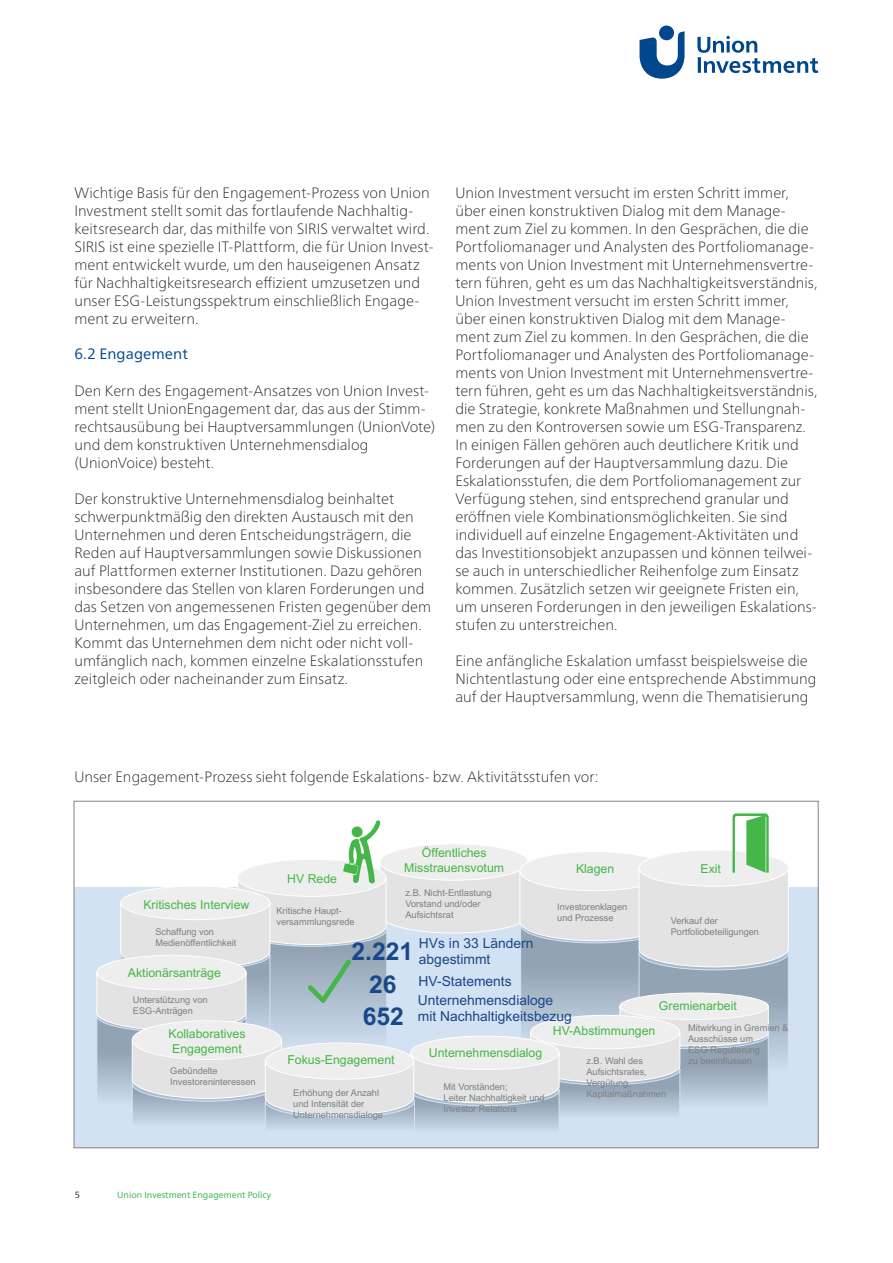
<style>
.page{position:relative;width:893px;height:1263px;background:#fff}
.page>*{position:absolute;margin:0;border:0;box-sizing:border-box;transform-origin:0 0}
.t1{font:700 24.6px "Arial";color:#18478a}
.t2{font:100 15px/18px "Frutiger Neue LT Pro";color:#231f20}
.t3{font:15px "Frutiger Neue LT Pro";letter-spacing:.005em;color:#01478d}
.t4{font:13.8px/16.2px "Arial";color:#18478a}
.t5{font:12.3px/14.5px "Arial";color:#45b749;text-align:center}
.t6{font:9.3px/10.8px "Arial";letter-spacing:-.005em;color:#7d8082}
.t7{font:9px "Frutiger Neue LT Pro";color:#31b44a}
.t8{font:9px "Frutiger Neue LT Pro";color:#231f20}
.s1{font-weight:700;font-size:24.6px}
</style>
<div class="page">
<svg style="left:639px;top:26px;width:179px;height:53px"></svg>
<div style="left:74px;top:887px;width:744px;height:261px;background:#d3e2f2"></div>
<svg style="left:96px;top:813px;width:693px;height:316px"></svg>
<p class="t2" style="left:74px;top:184px;width:361px">Wichtige Basis für den Engagement-Prozess von Union Investment stellt somit das fortlaufende Nachhaltig&shy;keitsresearch dar, das mithilfe von SIRIS verwaltet wird.<br>SIRIS ist eine spezielle IT-Plattform, die für Union Invest&shy;ment entwickelt wurde, um den hauseigenen Ansatz für Nachhaltigkeitsresearch effizient umzusetzen und unser ESG-Leistungsspektrum einschließlich Engage&shy;ment zu erweitern.</p>
<p class="t3" style="left:74px;top:345px;width:115px">6.2 Engagement</p>
<p class="t2" style="left:74px;top:382px;width:362px">Den Kern des Engagement-Ansatzes von Union Invest&shy;ment stellt UnionEngagement dar, das aus der Stimm&shy;rechtsausübung bei Hauptversammlungen (UnionVote) und dem konstruktiven Unternehmensdialog (UnionVoice) besteht.</p>
<p class="t2" style="left:74px;top:490px;width:358px">Der konstruktive Unternehmensdialog beinhaltet schwerpunktmäßig den direkten Austausch mit den Unternehmen und deren Entscheidungsträgern, die Reden auf Hauptversammlungen sowie Diskussionen auf Plattformen externer Institutionen. Dazu gehören insbesondere das Stellen von klaren Forderungen und das Setzen von angemessenen Fristen gegenüber dem Unternehmen, um das Engagement-Ziel zu erreichen.<br>Kommt das Unternehmen dem nicht oder nicht voll&shy;umfänglich nach, kommen einzelne Eskalationsstufen zeitgleich oder nacheinander zum Einsatz.</p>
<p class="t2" style="left:455px;top:184px;width:364px">Union Investment versucht im ersten Schritt immer, über einen konstruktiven Dialog mit dem Manage&shy;ment zum Ziel zu kommen. In den Gesprächen, die die Portfoliomanager und Analysten des Portfoliomanage&shy;ments von Union Investment mit Unternehmensvertre&shy;tern führen, geht es um das Nachhaltigkeitsverständnis, Union Investment versucht im ersten Schritt immer, über einen konstruktiven Dialog mit dem Manage&shy;ment zum Ziel zu kommen. In den Gesprächen, die die Portfoliomanager und Analysten des Portfoliomanage&shy;ments von Union Investment mit Unternehmensvertre&shy;tern führen, geht es um das Nachhaltigkeitsverständnis, die Strategie, konkrete Maßnahmen und Stellungnah&shy;men zu den Kontroversen sowie um ESG-Transparenz.<br>In einigen Fällen gehören auch deutlichere Kritik und Forderungen auf der Hauptversammlung dazu. Die Eskalationsstufen, die dem Portfoliomanagement zur Verfügung stehen, sind entsprechend granular und eröffnen viele Kombinationsmöglichkeiten. Sie sind individuell auf einzelne Engagement-Aktivitäten und das Investitionsobjekt anzupassen und können teilwei&shy;se auch in unterschiedlicher Reihenfolge zum Einsatz kommen. Zusätzlich setzen wir geeignete Fristen ein, um unseren Forderungen in den jeweiligen Eskalations&shy;stufen zu unterstreichen.</p>
<p class="t2" style="left:455px;top:652px;width:363px">Eine anfängliche Eskalation umfasst beispielsweise die<br>Nichtentlastung oder eine entsprechende Abstimmung auf der Hauptversammlung, wenn die Thematisierung</p>
<p class="t2" style="left:74px;top:768px;width:525px">Unser Engagement-Prozess sieht folgende Eskalations- bzw. Aktivitätsstufen vor:</p>
<p class="t5" style="left:143px;top:897px;width:107px">Kritisches Interview</p>
<p class="t6" style="left:155px;top:926px;width:83px">Schaffung von<br>Medienöffentlichkeit</p>
<p class="t5" style="left:128px;top:965px;width:95px">Aktionärsanträge</p>
<p class="t6" style="left:133px;top:995px;width:76px">Unterstützung von<br>ESG-Anträgen</p>
<p class="t5" style="left:168px;top:1026px;width:79px">Kollaboratives<br>Engagement</p>
<p class="t6" style="left:170px;top:1065px;width:87px">Gebündelte<br>Investoreninteressen</p>
<p class="t5" style="left:287px;top:871px;width:51px">HV Rede</p>
<p class="t6" style="left:276px;top:905px;width:80px">Kritische Haupt&shy;versammlungsrede</p>
<p class="t5" style="left:404px;top:845px;width:101px">Öffentliches<br>Misstrauensvotum</p>
<p class="t6" style="left:405px;top:888px;width:88px">z.B. Nicht-Entlastung<br>Vorstand und/oder<br>Aufsichtsrat</p>
<p class="t4" style="left:352px;top:935px;width:183px;text-indent:67px">HVs in 33 Ländern<br><sup>2.221</sup> abgestimmt</p>
<p class="t5" style="left:576px;top:862px;width:40px">Klagen</p>
<p class="t6" style="left:557px;top:901px;width:72px">Investorenklagen und Prozesse</p>
<p class="t5" style="left:700px;top:861px;width:22px">Exit</p>
<p class="t6" style="left:671px;top:915px;width:90px">Verkauf der<br>Portfoliobeteiligungen</p>
<h1 class="t1" style="left:369px;top:967px;width:29px">26</h1>
<p class="t4" style="left:419px;top:973px;width:95px">HV-Statements</p>
<p class="t4" style="left:363px;top:992px;width:210px;text-indent:55px">Unternehmensdialoge<br><span class="s1">652</span> mit Nachhaltigkeitsbezug</p>
<p class="t5" style="left:659px;top:999px;width:79px">Gremienarbeit</p>
<p class="t6" style="left:688px;top:1022px;width:102px">Mitwirkung in Gremien &amp;<br>Ausschüsse um<br>ESG-Regulierung<br>zu beeinflussen</p>
<p class="t5" style="left:553px;top:1023px;width:104px">HV-Abstimmungen</p>
<p class="t6" style="left:586px;top:1055px;width:81px">z.B. Wahl des<br>Aufsichtsrates,<br>Vergütung,<br>Kapitalmaßnahmen</p>
<p class="t5" style="left:429px;top:1045px;width:115px">Unternehmensdialog</p>
<p class="t6" style="left:444px;top:1081px;width:103px">Mit Vorständen;<br>Leiter Nachhaltigkeit und<br>Investor Relations</p>
<p class="t5" style="left:287px;top:1052px;width:109px">Fokus-Engagement</p>
<p class="t6" style="left:293px;top:1088px;width:91px">Erhöhung der Anzahl und Intensität der<br>Unternehmensdialoge</p>
<p class="t8" style="left:75px;top:1189px;width:7px">5</p>
<p class="t7" style="left:117px;top:1189px;width:155px">Union Investment Engagement Policy</p>
</div>
